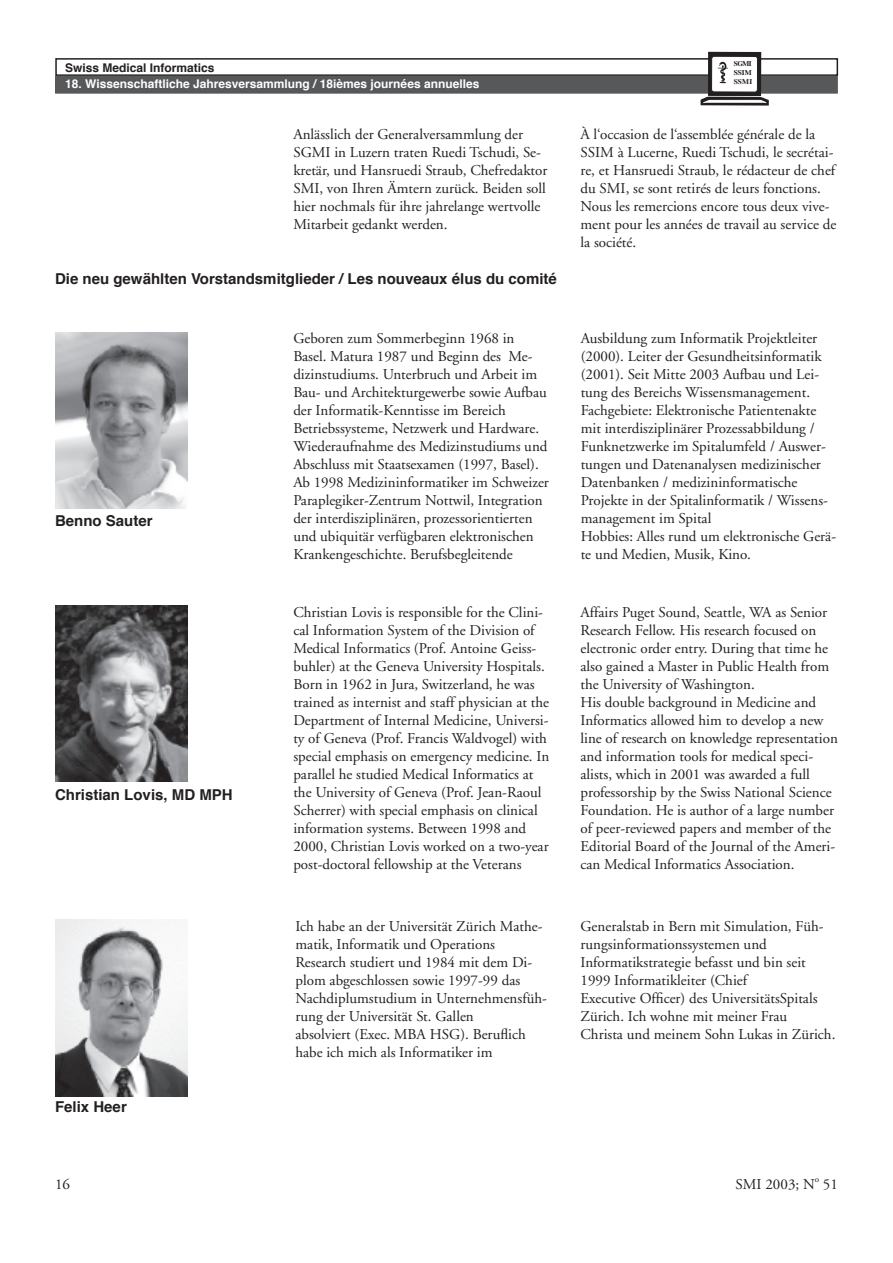
<style>
.page{position:relative;width:893px;height:1263px;background:#fff}
.page>*{position:absolute;margin:0;border:0;box-sizing:border-box;transform-origin:0 0}
.t1{font:15px/18px "Adobe Garamond";color:#231f20}
.t2{font:700 15px "Helvetica";color:#231f20}
.t3{font:700 12px "Helvetica";color:#fff}
.t4{font:700 12px "Helvetica";color:#231f20}
.t5{font:700 7.35px/8.7px "Times";letter-spacing:-.005em;color:#231f20;text-align:justify}
</style>
<div class="page">
<div style="left:55px;top:58px;width:783px;height:18px;border:2px solid #231f20"></div>
<div style="left:56px;top:77px;width:781px;height:16px;background:#57585a"></div>
<div style="left:55px;top:76px;width:782px;height:18px;border:2px solid #57585a"></div>
<div style="left:708px;top:52px;width:53px;height:44px;background:#231f20"></div>
<div style="left:711px;top:56px;width:46px;height:36px;background:#fff;border-radius:3px"></div>
<div style="left:711px;top:56px;width:47px;height:37px;border:1px solid #231f20;border-radius:3px"></div>
<svg style="left:717px;top:61px;width:11px;height:22px"></svg>
<svg style="left:700px;top:92px;width:69px;height:14px"></svg>
<img style="left:55px;top:332px;width:132px;height:176px">
<img style="left:55px;top:605px;width:132px;height:176px">
<img style="left:55px;top:920px;width:132px;height:176px">
<p class="t4" style="left:65px;top:63px;width:151px">Swiss Medical Informatics</p>
<p class="t3" style="left:65px;top:79px;width:416px">18. Wissenschaftliche Jahresversammlung / 18ièmes journées annuelles</p>
<p class="t5" style="left:733px;top:60px;width:20px">SGMI SSIM SSMI</p>
<p class="t1" style="left:293px;top:126px;width:256px">Anlässlich der Generalversammlung der SGMI in Luzern traten Ruedi Tschudi, Se&shy;kretär, und Hansruedi Straub, Chefredaktor SMI, von Ihren Ämtern zurück. Beiden soll hier nochmals für ihre jahrelange wertvolle Mitarbeit gedankt werden.</p>
<p class="t1" style="left:580px;top:126px;width:257px">À l‘occasion de l‘assemblée générale de la SSIM à Lucerne, Ruedi Tschudi, le secrétai&shy;re, et Hansruedi Straub, le rédacteur de chef du SMI, se sont retirés de leurs fonctions.<br>Nous les remercions encore tous deux vive&shy;ment pour les années de travail au service de la société.</p>
<p class="t2" style="left:55px;top:272px;width:503px">Die neu gewählten Vorstandsmitglieder / Les nouveaux élus du comité</p>
<p class="t2" style="left:55px;top:514px;width:99px">Benno Sauter</p>
<p class="t1" style="left:293px;top:331px;width:257px">Geboren zum Sommerbeginn 1968 in Basel. Matura 1987 und Beginn des Me&shy;dizinstudiums. Unterbruch und Arbeit im Bau- und Architekturgewerbe sowie Aufbau der Informatik-Kenntisse im Bereich Betriebssysteme, Netzwerk und Hardware.<br>Wiederaufnahme des Medizinstudiums und Abschluss mit Staatsexamen (1997, Basel).<br>Ab 1998 Medizininformatiker im Schweizer Paraplegiker-Zentrum Nottwil, Integration der interdisziplinären, prozessorientierten und ubiquitär verfügbaren elektronischen Krankengeschichte. Berufsbegleitende</p>
<p class="t1" style="left:580px;top:331px;width:257px">Ausbildung zum Informatik Projektleiter (2000). Leiter der Gesundheitsinformatik (2001). Seit Mitte 2003 Aufbau und Lei&shy;tung des Bereichs Wissensmanagement.<br>Fachgebiete: Elektronische Patientenakte mit interdisziplinärer Prozessabbildung / Funknetzwerke im Spitalumfeld / Auswer&shy;tungen und Datenanalysen medizinischer Datenbanken / medizininformatische Projekte in der Spitalinformatik / Wissens&shy;management im Spital<br>Hobbies: Alles rund um elektronische Gerä&shy;te und Medien, Musik, Kino.</p>
<p class="t2" style="left:55px;top:788px;width:179px">Christian Lovis, MD MPH</p>
<p class="t2" style="left:55px;top:1100px;width:73px">Felix Heer</p>
<p class="t1" style="left:293px;top:605px;width:257px">Christian Lovis is responsible for the Clini&shy;cal Information System of the Division of Medical Informatics (Prof. Antoine Geiss&shy;buhler) at the Geneva University Hospitals.<br>Born in 1962 in Jura, Switzerland, he was trained as internist and staff physician at the Department of Internal Medicine, Universi&shy;ty of Geneva (Prof. Francis Waldvogel) with special emphasis on emergency medicine. In parallel he studied Medical Informatics at the University of Geneva (Prof. Jean-Raoul Scherrer) with special emphasis on clinical information systems. Between 1998 and 2000, Christian Lovis worked on a two-year post-doctoral fellowship at the Veterans</p>
<p class="t1" style="left:580px;top:605px;width:259px">Affairs Puget Sound, Seattle, WA as Senior Research Fellow. His research focused on electronic order entry. During that time he also gained a Master in Public Health from the University of Washington.<br>His double background in Medicine and Informatics allowed him to develop a new line of research on knowledge representation and information tools for medical speci&shy;alists, which in 2001 was awarded a full professorship by the Swiss National Science Foundation. He is author of a large number of peer-reviewed papers and member of the Editorial Board of the Journal of the Ameri&shy;can Medical Informatics Association.</p>
<p class="t1" style="left:295px;top:919px;width:253px">Ich habe an der Universität Zürich Mathe&shy;matik, Informatik und Operations Research studiert und 1984 mit dem Di&shy;plom abgeschlossen sowie 1997-99 das Nachdiplumstudium in Unternehmensfüh&shy;rung der Universität St. Gallen<br>absolviert (Exec. MBA HSG). Beruflich habe ich mich als Informatiker im</p>
<p class="t1" style="left:580px;top:919px;width:256px">Generalstab in Bern mit Simulation, Füh&shy;rungsinformationssystemen und Informatikstrategie befasst und bin seit 1999 Informatikleiter (Chief<br>Executive Officer) des UniversitätsSpitals Zürich. Ich wohne mit meiner Frau<br>Christa und meinem Sohn Lukas in Zürich.</p>
<p class="t1" style="left:55px;top:1176px;width:16px">16</p>
<p class="t1" style="left:735px;top:1176px;width:104px">SMI 2003; N<sup>o</sup> 51</p>
</div>
